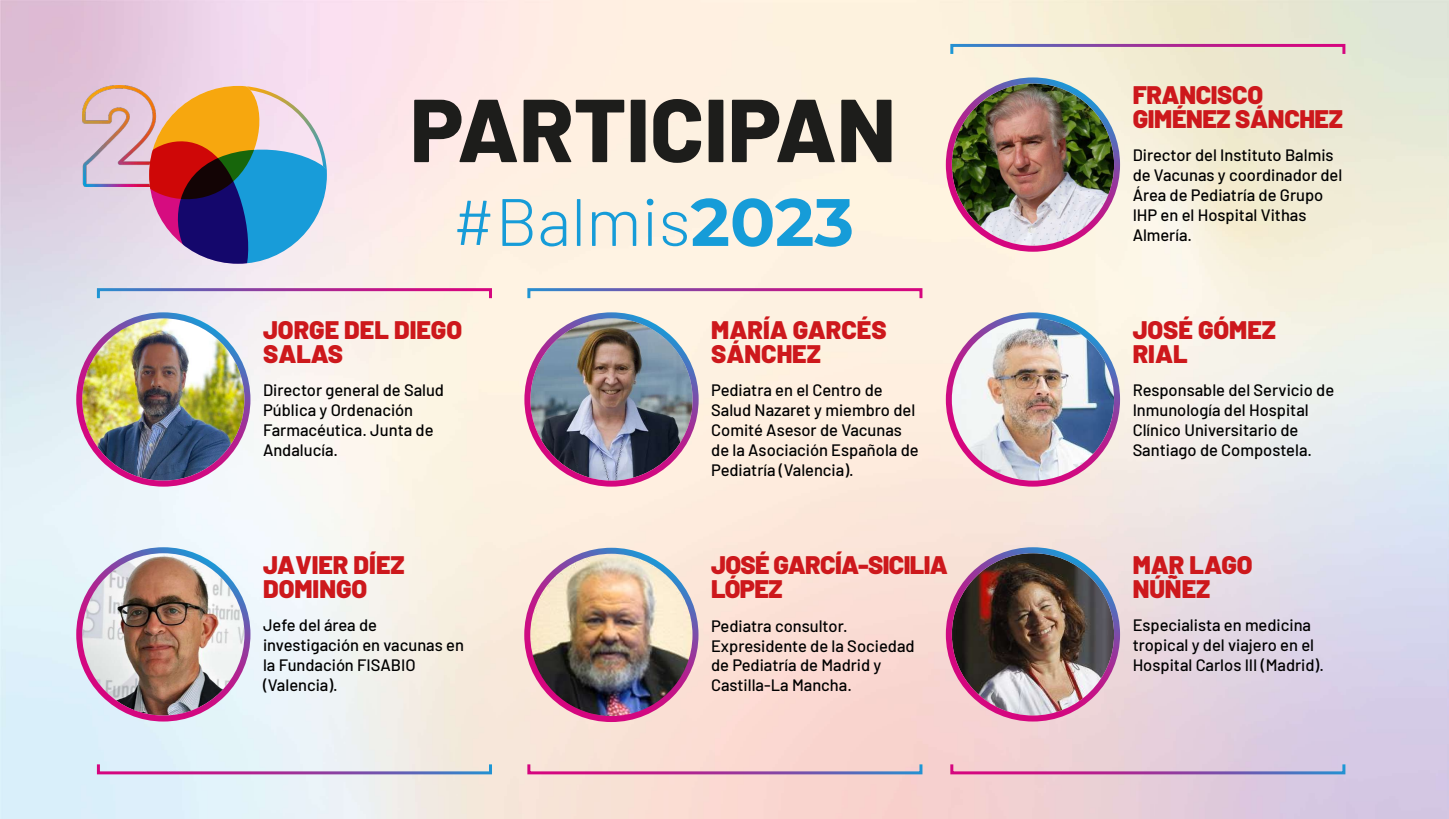
<style>
.page{position:relative;width:1449px;height:819px;background:#fff}
.page>*{position:absolute;margin:0;border:0;box-sizing:border-box;transform-origin:0 0}
.t1{font:800 89.1px "Barlow";color:#1d1d1b}
.t2{font:300 66.9px "Barlow";color:#169cd8}
.t3{font:900 25.35px/24px "Barlow";color:#cd181c}
.t4{font:900 25.35px/24px "Barlow";letter-spacing:-.025em;color:#cd181c}
.t5{font:500 16.5px/19.8px "Barlow";color:#000}
.s1{font-family:"Montserrat";font-weight:700}
</style>
<div class="page">
<img style="left:1px;top:0;width:1448px;height:819px">
<img style="left:946px;top:77px;width:174px;height:175px">
<img style="left:946px;top:312px;width:174px;height:174px">
<img style="left:946px;top:547px;width:174px;height:174px">
<img style="left:76px;top:547px;width:174px;height:174px">
<img style="left:524px;top:312px;width:174px;height:174px">
<img style="left:76px;top:312px;width:174px;height:174px">
<div style="left:97px;top:762px;width:395px;height:12px;border:3px solid #fff"></div>
<div style="left:527px;top:762px;width:395px;height:12px;border:3px solid #fff"></div>
<div style="left:950px;top:762px;width:395px;height:12px;border:3px solid #fff"></div>
<div style="left:950px;top:44px;width:395px;height:11px;border:3px solid #fff"></div>
<div style="left:527px;top:288px;width:395px;height:11px;border:3px solid #fff"></div>
<div style="left:97px;top:288px;width:395px;height:11px;border:3px solid #fff"></div>
<img style="left:82px;top:86px;width:55px;height:101px">
<svg style="left:137px;top:85px;width:192px;height:191px;background:#9d929a"></svg>
<img style="left:510px;top:548px;width:194px;height:170px">
<img style="left:524px;top:547px;width:174px;height:175px">
<h1 class="t1" style="left:410px;top:63px;width:487px">PARTICIPAN</h1>
<h2 class="t2" style="left:452px;top:174px;width:403px">#Balmis<span class="s1">2023</span></h2>
<h3 class="t3" style="left:263px;top:316px;width:201px">JORGE DEL DIEGO<br>SALAS</h3>
<p class="t5" style="left:263px;top:379px;width:182px">Director general de Salud<br>Pública y Ordenación<br>Farmacéutica. Junta de<br>Andalucía.</p>
<h3 class="t3" style="left:263px;top:551px;width:143px">JAVIER DÍEZ<br>DOMINGO</h3>
<p class="t5" style="left:263px;top:614px;width:202px">Jefe del área de investigación en vacunas en la Fundación FISABIO (Valencia).</p>
<h3 class="t3" style="left:711px;top:316px;width:177px">MARÍA GARCÉS<br>SÁNCHEZ</h3>
<p class="t5" style="left:711px;top:379px;width:209px">Pediatra en el Centro de<br>Salud Nazaret y miembro del<br>Comité Asesor de Vacunas de la Asociación Española de<br>Pediatría (Valencia).</p>
<h3 class="t4" style="left:711px;top:551px;width:238px">JOSÉ GARCÍA-SICILIA<br>LÓPEZ</h3>
<p class="t5" style="left:711px;top:614px;width:205px">Pediatra consultor.<br>Expresidente de la Sociedad de Pediatría de Madrid y<br>Castilla-La Mancha.</p>
<h3 class="t3" style="left:1132px;top:81px;width:212px">FRANCISCO<br>GIMÉNEZ SÁNCHEZ</h3>
<p class="t5" style="left:1132px;top:144px;width:211px">Director del Instituto Balmis de Vacunas y coordinador del<br>Área de Pediatría de Grupo<br>IHP en el Hospital Vithas<br>Almería.</p>
<h3 class="t3" style="left:1132px;top:316px;width:145px">JOSÉ GÓMEZ<br>RIAL</h3>
<p class="t5" style="left:1132px;top:379px;width:203px">Responsable del Servicio de<br>Inmunología del Hospital<br>Clínico Universitario de<br>Santiago de Compostela.</p>
<h3 class="t3" style="left:1132px;top:551px;width:122px">MAR LAGO<br>NÚÑEZ</h3>
<p class="t5" style="left:1132px;top:614px;width:193px">Especialista en medicina tropical y del viajero en el<br>Hospital Carlos III (Madrid).</p>
</div>
